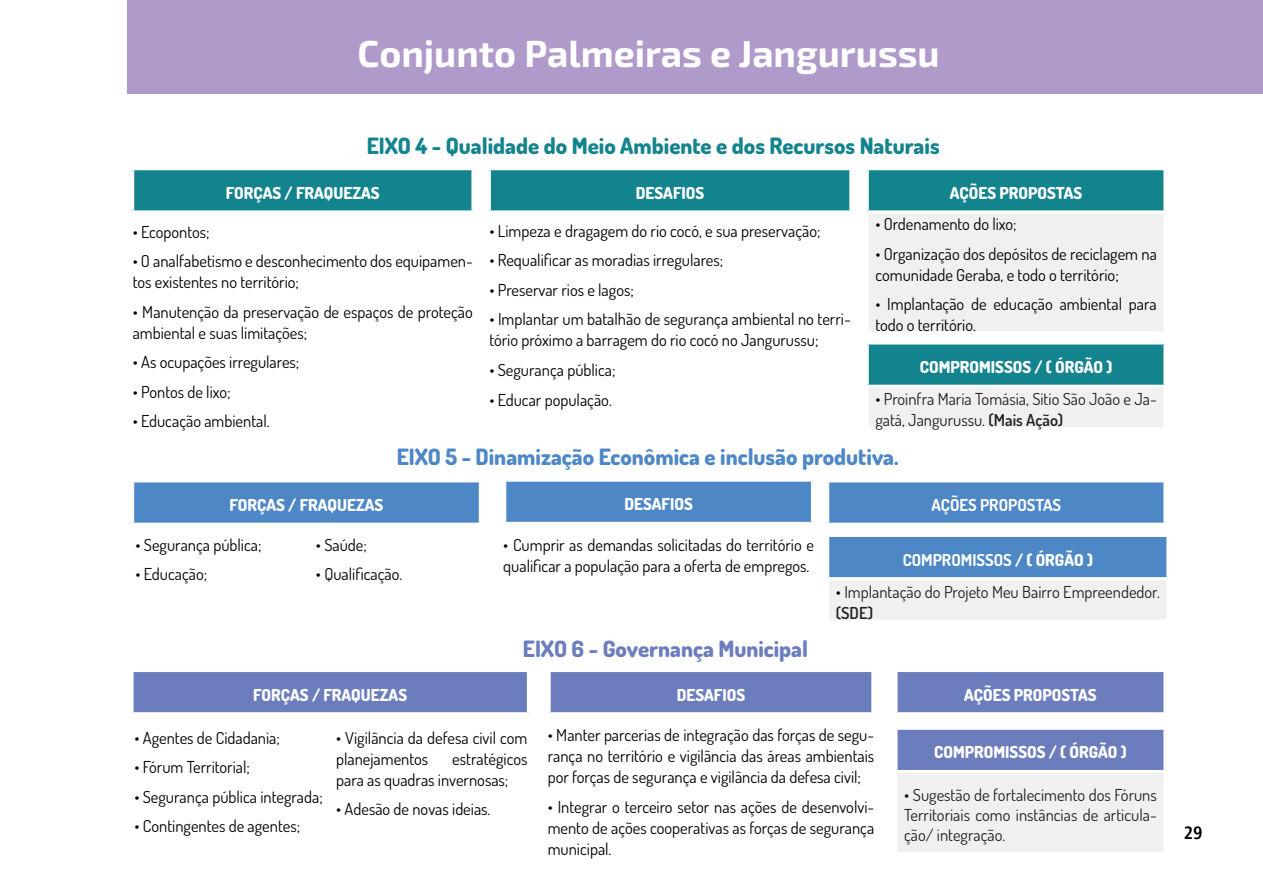
<style>
.page{position:relative;width:1263px;height:893px;background:#fff}
.page>*{position:absolute;margin:0;border:0;box-sizing:border-box;transform-origin:0 0}
.t1{font:700 37.5px "Exo 2.0";color:#fff}
.t2{font:800 22.5px "Dosis";color:#13838e}
.t3{font:800 22.5px "Dosis";color:#4d87c6}
.t4{font:800 22.5px "Dosis";color:#6c7dbe}
.t5{font:700 condensed 18px "Frutiger LT";color:#000}
.t6{font:16.5px/21px "Dosis";color:#000}
.t7{font:16.5px/21px "Dosis";color:#231f20}
.t8{font:800 16.5px "Dosis";color:#fff}
.t9{font:700 16.5px "Dosis";color:#fff}
.s1{color:#000}
.s2{font-weight:600}
.s3{font-weight:800}
</style>
<div class="page">
<div style="left:128px;top:0;width:1135px;height:94px;background:#b09ac9"></div>
<div style="left:867px;top:343px;width:298px;height:43px;background:#13838e"></div>
<div style="left:867px;top:386px;width:298px;height:43px;background:#f0f0f0"></div>
<hr style="left:866px;top:342px;width:300px;height:3px;background:#fff">
<hr style="left:866px;top:385px;width:300px;height:3px;background:#fff">
<hr style="left:866px;top:427px;width:300px;height:3px;background:#fff">
<hr style="left:866px;top:345px;width:3px;height:40px;background:#fff">
<hr style="left:1163px;top:345px;width:3px;height:40px;background:#fff">
<hr style="left:866px;top:388px;width:3px;height:39px;background:#fff">
<hr style="left:1163px;top:388px;width:3px;height:39px;background:#fff">
<div style="left:867px;top:169px;width:298px;height:43px;background:#13838e"></div>
<div style="left:867px;top:212px;width:298px;height:121px;background:#f0f0f0"></div>
<hr style="left:866px;top:167px;width:300px;height:3px;background:#fff">
<hr style="left:866px;top:170px;width:3px;height:40px;background:#fff">
<hr style="left:866px;top:210px;width:300px;height:3px;background:#fff">
<hr style="left:866px;top:213px;width:3px;height:118px;background:#fff">
<hr style="left:866px;top:331px;width:300px;height:3px;background:#fff">
<hr style="left:1163px;top:170px;width:3px;height:40px;background:#fff">
<hr style="left:1163px;top:213px;width:3px;height:118px;background:#fff">
<div style="left:133px;top:169px;width:340px;height:43px;background:#13838e"></div>
<hr style="left:131px;top:167px;width:343px;height:3px;background:#fff">
<hr style="left:131px;top:170px;width:3px;height:40px;background:#fff">
<hr style="left:131px;top:210px;width:343px;height:3px;background:#fff">
<hr style="left:471px;top:170px;width:3px;height:40px;background:#fff">
<div style="left:489px;top:169px;width:362px;height:43px;background:#13838e"></div>
<hr style="left:488px;top:167px;width:364px;height:3px;background:#fff">
<hr style="left:488px;top:170px;width:3px;height:40px;background:#fff">
<hr style="left:488px;top:210px;width:364px;height:3px;background:#fff">
<hr style="left:849px;top:170px;width:3px;height:40px;background:#fff">
<div style="left:828px;top:481px;width:337px;height:43px;background:#4d87c6"></div>
<hr style="left:826px;top:479px;width:340px;height:3px;background:#fff">
<hr style="left:826px;top:482px;width:3px;height:41px;background:#fff">
<hr style="left:826px;top:523px;width:340px;height:3px;background:#fff">
<hr style="left:1163px;top:482px;width:3px;height:41px;background:#fff">
<div style="left:828px;top:535px;width:340px;height:44px;background:#4d87c6"></div>
<div style="left:828px;top:579px;width:340px;height:42px;background:#f0f0f0"></div>
<hr style="left:826px;top:534px;width:343px;height:3px;background:#fff">
<hr style="left:826px;top:577px;width:343px;height:3px;background:#fff">
<hr style="left:826px;top:620px;width:343px;height:3px;background:#fff">
<hr style="left:826px;top:537px;width:3px;height:40px;background:#fff">
<hr style="left:1166px;top:537px;width:3px;height:40px;background:#fff">
<hr style="left:826px;top:580px;width:3px;height:40px;background:#fff">
<hr style="left:1166px;top:580px;width:3px;height:40px;background:#fff">
<div style="left:133px;top:481px;width:347px;height:43px;background:#4d87c6"></div>
<hr style="left:131px;top:479px;width:351px;height:3px;background:#fff">
<hr style="left:131px;top:482px;width:3px;height:41px;background:#fff">
<hr style="left:131px;top:523px;width:351px;height:3px;background:#fff">
<hr style="left:479px;top:482px;width:3px;height:41px;background:#fff">
<div style="left:505px;top:480px;width:307px;height:43px;background:#4d87c6"></div>
<hr style="left:503px;top:479px;width:311px;height:3px;background:#fff">
<hr style="left:503px;top:482px;width:3px;height:40px;background:#fff">
<hr style="left:503px;top:522px;width:311px;height:3px;background:#fff">
<hr style="left:811px;top:482px;width:3px;height:40px;background:#fff">
<div style="left:132px;top:670px;width:396px;height:44px;background:#6c7dbe"></div>
<hr style="left:131px;top:669px;width:399px;height:3px;background:#fff">
<hr style="left:131px;top:672px;width:3px;height:40px;background:#fff">
<hr style="left:131px;top:712px;width:399px;height:3px;background:#fff">
<hr style="left:527px;top:672px;width:3px;height:40px;background:#fff">
<div style="left:549px;top:670px;width:324px;height:44px;background:#6c7dbe"></div>
<hr style="left:548px;top:669px;width:326px;height:3px;background:#fff">
<hr style="left:548px;top:672px;width:3px;height:40px;background:#fff">
<hr style="left:548px;top:712px;width:326px;height:3px;background:#fff">
<hr style="left:871px;top:672px;width:3px;height:40px;background:#fff">
<div style="left:896px;top:670px;width:269px;height:44px;background:#6c7dbe"></div>
<hr style="left:894px;top:669px;width:272px;height:3px;background:#fff">
<hr style="left:894px;top:672px;width:3px;height:40px;background:#fff">
<hr style="left:894px;top:712px;width:272px;height:3px;background:#fff">
<hr style="left:1163px;top:672px;width:3px;height:40px;background:#fff">
<div style="left:896px;top:728px;width:269px;height:43px;background:#6c7dbe"></div>
<div style="left:896px;top:771px;width:269px;height:82px;background:#f0f0f0"></div>
<hr style="left:894px;top:727px;width:272px;height:3px;background:#fff">
<hr style="left:894px;top:770px;width:272px;height:3px;background:#fff">
<hr style="left:894px;top:852px;width:272px;height:3px;background:#fff">
<hr style="left:894px;top:730px;width:3px;height:40px;background:#fff">
<hr style="left:1163px;top:730px;width:3px;height:40px;background:#fff">
<hr style="left:894px;top:773px;width:3px;height:79px;background:#fff">
<hr style="left:1163px;top:773px;width:3px;height:79px;background:#fff">
<h1 class="t1" style="left:357px;top:31px;width:584px">Conjunto Palmeiras e Jangurussu</h1>
<h2 class="t2" style="left:367px;top:131px;width:574px">EIXO 4 - Qualidade do Meio Ambiente e dos Recursos Naturais</h2>
<p class="t8" style="left:226px;top:182px;width:155px">FORÇAS / FRAQUEZAS</p>
<p class="t8" style="left:636px;top:182px;width:70px">DESAFIOS</p>
<p class="t6" style="left:133px;top:221px;width:79px">• Ecopontos;</p>
<p class="t6" style="left:133px;top:250px;width:342px">• O analfabetismo e desconhecimento dos equipamen&shy;tos existentes no território;</p>
<p class="t6" style="left:133px;top:301px;width:342px">• Manutenção da preservação de espaços de proteção ambiental e suas limitações;</p>
<p class="t6" style="left:133px;top:351px;width:168px">• As ocupações irregulares;</p>
<p class="t6" style="left:133px;top:381px;width:99px">• Pontos de lixo;</p>
<p class="t6" style="left:133px;top:410px;width:138px">• Educação ambiental.</p>
<p class="t6" style="left:489px;top:220px;width:333px">• Limpeza e dragagem do rio cocó, e sua preservação;</p>
<p class="t6" style="left:489px;top:249px;width:235px">• Requalificar as moradias irregulares;</p>
<p class="t6" style="left:489px;top:279px;width:146px">• Preservar rios e lagos;</p>
<p class="t6" style="left:489px;top:308px;width:363px">• Implantar um batalhão de segurança ambiental no terri&shy;tório próximo a barragem do rio cocó no Jangurussu;</p>
<p class="t6" style="left:489px;top:359px;width:128px">• Segurança pública;</p>
<p class="t6" style="left:489px;top:389px;width:124px">• Educar população.</p>
<p class="t8" style="left:950px;top:182px;width:134px">AÇÕES PROPOSTAS</p>
<p class="t6" style="left:875px;top:213px;width:143px">• Ordenamento do lixo;</p>
<p class="t6" style="left:875px;top:243px;width:283px">• Organização dos depósitos de reciclagem na comunidade Geraba, e todo o território;</p>
<p class="t6" style="left:875px;top:293px;width:283px">• Implantação de educação ambiental para todo o território.</p>
<p class="t8" style="left:920px;top:356px;width:194px">COMPROMISSOS / ( ÓRGÃO )</p>
<p class="t7" style="left:875px;top:388px;width:283px"><span class="s1">•</span> Proinfra Maria Tomásia, Sitio São João e Ja&shy;gatá, Jangurussu. <span class="s2">(Mais Ação)</span></p>
<h2 class="t3" style="left:397px;top:443px;width:503px">EIXO 5 - Dinamização Econômica e inclusão produtiva.</h2>
<p class="t8" style="left:230px;top:494px;width:155px">FORÇAS / FRAQUEZAS</p>
<p class="t6" style="left:135px;top:534px;width:128px">• Segurança pública;</p>
<p class="t6" style="left:135px;top:563px;width:73px">• Educação;</p>
<p class="t6" style="left:316px;top:534px;width:52px">• Saúde;</p>
<p class="t6" style="left:316px;top:563px;width:88px">• Qualificação.</p>
<p class="t8" style="left:624px;top:494px;width:70px">DESAFIOS</p>
<p class="t6" style="left:503px;top:534px;width:312px">• Cumprir as demandas solicitadas do território e qualificar a população para a oferta de empregos.</p>
<h2 class="t4" style="left:523px;top:635px;width:287px">EIXO 6 - Governança Municipal</h2>
<p class="t9" style="left:931px;top:494px;width:131px">AÇÕES PROPOSTAS</p>
<p class="t9" style="left:903px;top:549px;width:192px">COMPROMISSOS <span class="s3">/ ( ÓRGÃO )</span></p>
<p class="t7" style="left:836px;top:581px;width:325px"><span class="s1">•</span> Implantação do Projeto Meu Bairro Empreendedor. <span class="s2">(SDE)</span></p>
<p class="t8" style="left:253px;top:684px;width:155px">FORÇAS / FRAQUEZAS</p>
<p class="t6" style="left:134px;top:727px;width:147px">• Agentes de Cidadania;</p>
<p class="t6" style="left:134px;top:756px;width:117px">• Fórum Territorial;</p>
<p class="t6" style="left:134px;top:786px;width:190px">• Segurança pública integrada;</p>
<p class="t6" style="left:134px;top:815px;width:167px">• Contingentes de agentes;</p>
<p class="t6" style="left:336px;top:727px;width:193px">• Vigilância da defesa civil com planejamentos</p>
<p class="t6" style="left:336px;top:748px;width:193px;text-indent:116px">estratégicos para as quadras invernosas;</p>
<p class="t6" style="left:336px;top:798px;width:156px">• Adesão de novas ideias.</p>
<p class="t8" style="left:677px;top:684px;width:70px">DESAFIOS</p>
<p class="t8" style="left:964px;top:684px;width:134px">AÇÕES PROPOSTAS</p>
<p class="t8" style="left:934px;top:742px;width:194px">COMPROMISSOS / ( ÓRGÃO )</p>
<p class="t7" style="left:904px;top:785px;width:254px;line-height:19.8px;text-align:justify"><span class="s1">•</span> Sugestão de fortalecimento dos Fóruns Territoriais como instâncias de articula&shy;ção/ integração.</p>
<p class="t6" style="left:548px;top:724px;width:328px;text-align:justify">• Manter parcerias de integração das forças de segu&shy;rança no território e vigilância das áreas ambientais por forças de segurança e vigilância da defesa civil;</p>
<p class="t6" style="left:548px;top:796px;width:328px;text-align:justify">• Integrar o terceiro setor nas ações de desenvolvi&shy;mento de ações cooperativas as forças de segurança municipal.</p>
<p class="t5" style="left:1184px;top:822px;width:20px">29</p>
</div>
